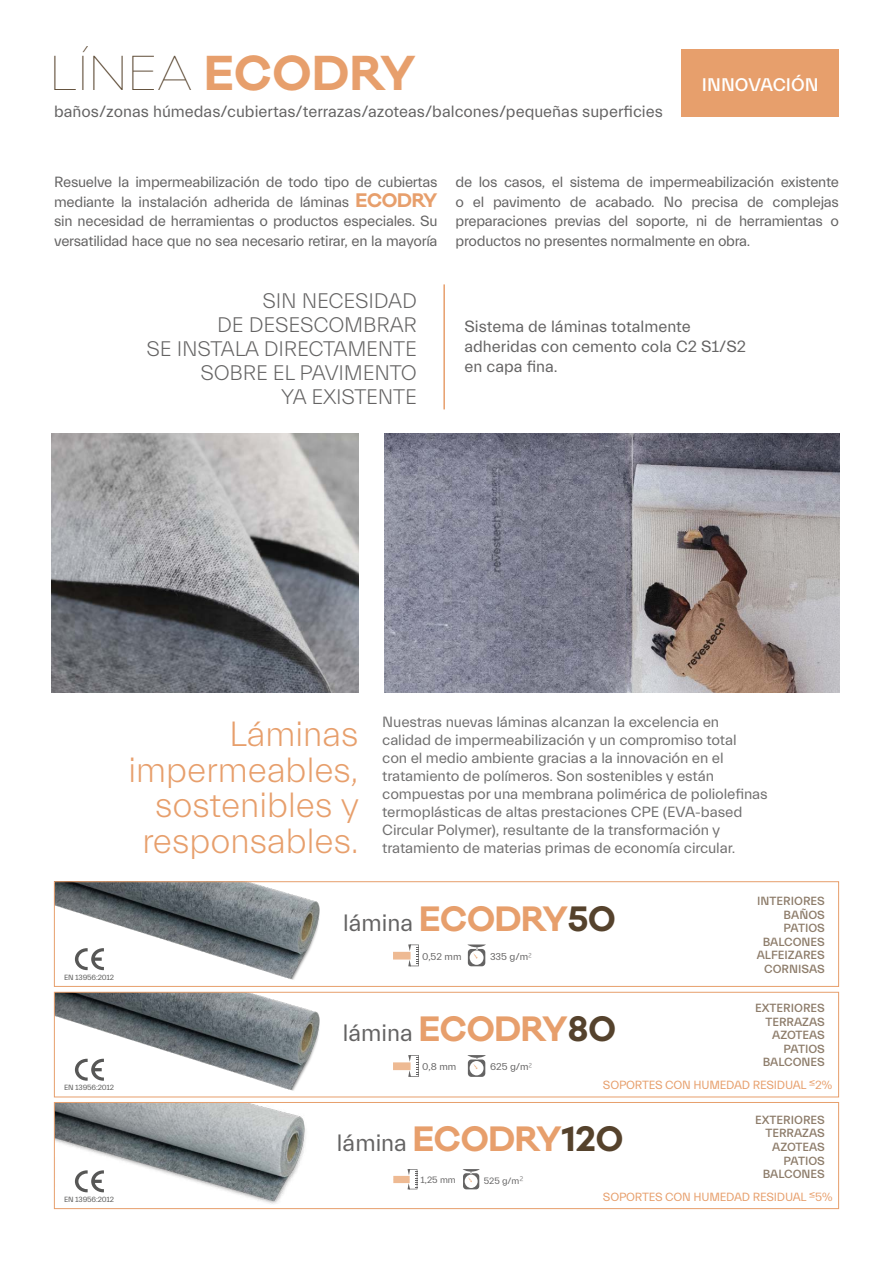
<style>
.page{position:relative;width:893px;height:1263px;background:#fff}
.page>*{position:absolute;margin:0;border:0;box-sizing:border-box;transform-origin:0 0}
.t1{font:700 45px "Galano Classic";letter-spacing:.01em;color:#e79f6c}
.t2{font:300 35.4px/35.4px "Everett";color:#e79f6c;text-align:right}
.t3{font:24px "Everett";color:#646363}
.t4{font:300 21.3px/24px "Everett";letter-spacing:-.01em;color:#646363;text-align:right}
.t5{font:500 18.45px "Everett";color:#fff}
.t6{font:16.5px/19.8px "Everett";color:#646363}
.t7{font:15px/19.5px "Everett";letter-spacing:-.02em;color:#646363;text-align:justify}
.t8{font:15px/18px "Everett";letter-spacing:-.01em;color:#706f6f}
.t9{font:500 12px/13.5px "Everett";color:#8d7c6a;text-align:right}
.t10{font:12px "Everett";letter-spacing:-.02em;color:#e79f6c}
.t11{font:10.05px "Everett";color:#646363}
.t12{font:9.3px "Everett";color:#646363}
.t13{font:7.65px "Everett";letter-spacing:-.02em;color:#575756}
.s1{font-weight:100;color:#55422c}
.s2{font-family:"Galano Classic";font-weight:700;font-size:18px;color:#e79f6c}
.s3{font-family:"Galano Classic";font-weight:700;font-size:32.4px;color:#e79f6c}
.s4{font-family:"Galano Classic";font-weight:700;font-size:32.4px;color:#55422c}
.s5{font-family:"Museo Sans 100"}
.s6{font-family:"Museo Sans 100";font-size:10.95px}
</style>
<div class="page">
<img style="left:56px;top:994px;width:264px;height:97px">
<div style="left:54px;top:992px;width:785px;height:105px;border:1px solid #e79f6c"></div>
<img style="left:56px;top:883px;width:264px;height:97px">
<div style="left:54px;top:881px;width:785px;height:106px;border:1px solid #e79f6c"></div>
<img style="left:56px;top:1104px;width:250px;height:100px">
<div style="left:54px;top:1102px;width:785px;height:107px;border:1px solid #e79f6c"></div>
<svg style="left:468px;top:1059px;width:17px;height:18px"></svg>
<svg style="left:468px;top:949px;width:17px;height:17px"></svg>
<div style="left:470px;top:1061px;width:14px;height:14px;background:#fff;border-radius:50%"></div>
<div style="left:470px;top:950px;width:14px;height:15px;background:#fff;border-radius:50%"></div>
<svg style="left:467px;top:1055px;width:19px;height:14px"></svg>
<svg style="left:467px;top:944px;width:19px;height:14px"></svg>
<svg style="left:393px;top:1055px;width:26px;height:22px"></svg>
<svg style="left:393px;top:944px;width:26px;height:22px"></svg>
<div style="left:682px;top:49px;width:157px;height:68px;background:#e79f6c"></div>
<svg style="left:463px;top:1173px;width:16px;height:16px"></svg>
<div style="left:465px;top:1174px;width:13px;height:14px;background:#fff;border-radius:50%"></div>
<svg style="left:463px;top:1169px;width:17px;height:13px"></svg>
<svg style="left:393px;top:1169px;width:24px;height:20px"></svg>
<img style="left:51px;top:434px;width:307px;height:259px">
<img style="left:385px;top:434px;width:454px;height:259px">
<hr style="left:443px;top:284px;width:2px;height:125px;background:#e79f6c">
<h1 class="t1" style="left:50px;top:43px;width:367px"><span class="s1">LÍNEA</span> ECODRY</h1>
<p class="t6" style="left:54px;top:102px;width:610px">baños/zonas húmedas/cubiertas/terrazas/azoteas/balcones/pequeñas superficies</p>
<p class="t5" style="left:702px;top:74px;width:118px">INNOVACIÓN</p>
<p class="t7" style="left:54px;top:173px;width:385px">Resuelve la impermeabilización de todo tipo de cubiertas mediante la instalación adherida de láminas <span class="s2">ECODRY </span>sin necesidad de herramientas o productos especiales. Su versatilidad hace que no sea necesario retirar, en la mayoría</p>
<p class="t7" style="left:456px;top:173px;width:385px">de los casos, el sistema de impermeabilización existente o el pavimento de acabado. No precisa de complejas preparaciones previas del soporte, ni de herramientas o productos no presentes normalmente en obra.</p>
<h3 class="t4" style="left:147px;top:289px;width:272px">SIN NECESIDAD<br>DE DESESCOMBRAR<br>SE INSTALA DIRECTAMENTE<br>SOBRE EL PAVIMENTO<br>YA EXISTENTE</h3>
<p class="t6" style="left:464px;top:317px;width:283px">Sistema de láminas totalmente adheridas con cemento cola C2 S1/S2 en capa fina.</p>
<p class="t13" style="left:64px;top:973px;width:52px">EN 13956:2012</p>
<p class="t13" style="left:64px;top:1084px;width:52px">EN 13956:2012</p>
<p class="t13" style="left:64px;top:1195px;width:52px">EN 13956:2012</p>
<h2 class="t2" style="left:128px;top:717px;width:232px">Láminas impermeables, sostenibles y responsables.</h2>
<p class="t8" style="left:382px;top:713px;width:387px">Nuestras nuevas láminas alcanzan la excelencia en calidad de impermeabilización y un compromiso total<br>con el medio ambiente gracias a la innovación en el tratamiento de polímeros. Son sostenibles y están compuestas por una membrana polimérica de poliolefinas termoplásticas de altas prestaciones CPE (EVA-based Circular Polymer), resultante de la transformación y tratamiento de materias primas de economía circular.</p>
<h3 class="t3" style="left:343px;top:909px;width:274px">lámina <span class="s3">ECODRY</span><span class="s4">50</span></h3>
<p class="t11" style="left:422px;top:951px;width:41px">0,52 mm</p>
<p class="t11" style="left:490px;top:951px;width:43px">335 g/m<span class="s5">2</span></p>
<h3 class="t3" style="left:343px;top:1020px;width:275px">lámina <span class="s3">ECODRY</span><span class="s4">80</span></h3>
<p class="t11" style="left:422px;top:1061px;width:36px">0,8 mm</p>
<p class="t11" style="left:490px;top:1061px;width:44px">625 g/m<span class="s5">2</span></p>
<p class="t9" style="left:757px;top:895px;width:70px">INTERIORES<br>BAÑOS<br>PATIOS<br>BALCONES<br>ALFEIZARES<br>CORNISAS</p>
<p class="t9" style="left:755px;top:1002px;width:71px">EXTERIORES<br>TERRAZAS<br>AZOTEAS<br>PATIOS<br>BALCONES</p>
<p class="t10" style="left:603px;top:1078px;width:231px">SOPORTES CON HUMEDAD RESIDUAL ≤2%</p>
<h3 class="t3" style="left:337px;top:1130px;width:288px">lámina <span class="s3">ECODRY</span><span class="s4">120</span></h3>
<p class="t12" style="left:421px;top:1175px;width:37px">1,25 mm</p>
<p class="t12" style="left:484px;top:1175px;width:41px">525 g/m<span class="s6">2</span></p>
<p class="t9" style="left:755px;top:1113px;width:71px">EXTERIORES<br>TERRAZAS<br>AZOTEAS<br>PATIOS<br>BALCONES</p>
<p class="t10" style="left:603px;top:1191px;width:231px">SOPORTES CON HUMEDAD RESIDUAL ≤5%</p>
</div>
